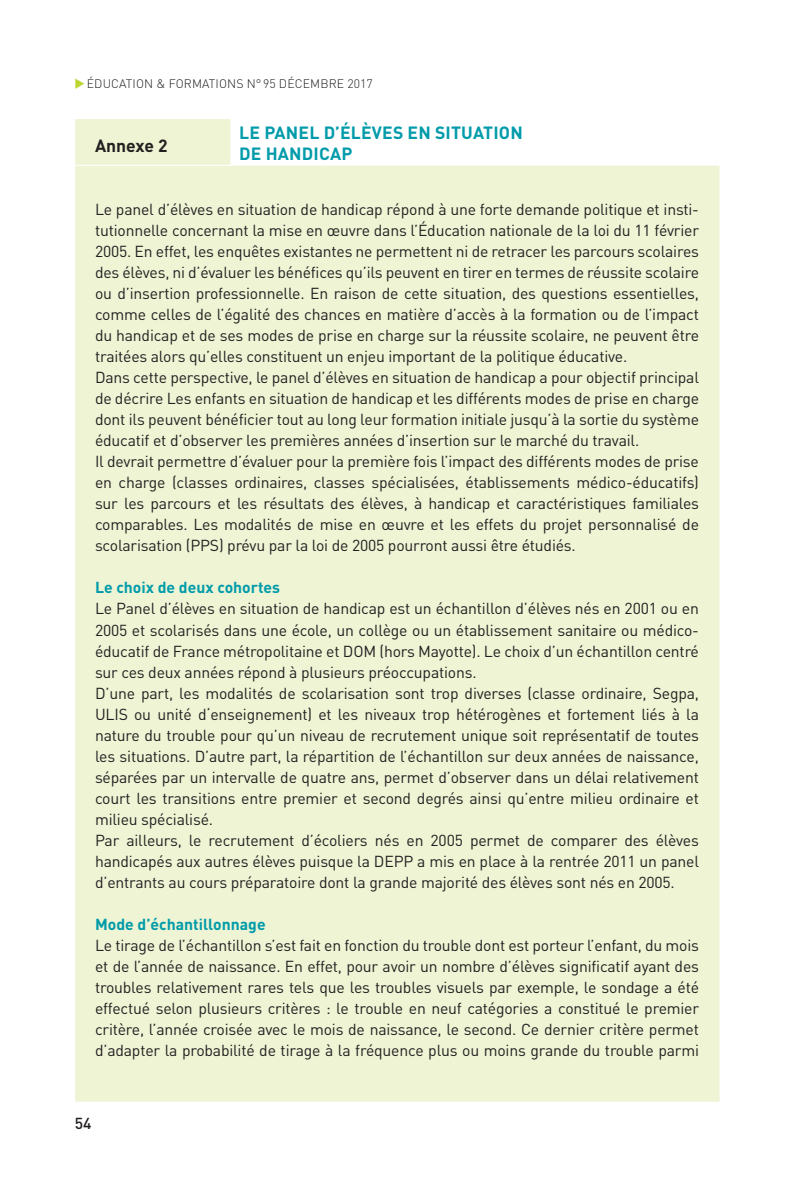
<style>
.page{position:relative;width:794px;height:1191px;background:#fff}
.page>*{position:absolute;margin:0;border:0;box-sizing:border-box;transform-origin:0 0}
.Titre_1{font:700 17.5px/21px "DINOT";letter-spacing:.01em;color:#009baa}
.Annexes{font:700 17.5px "DINOT";color:#231f20}
._05_TexteEncadre{font:15.75px/21px "DINOT";letter-spacing:-.01em;color:#231f20;text-align:justify}
.Annexes-2{font:15.75px/21px "DINOT";letter-spacing:-.01em;color:#231f20;text-align:justify}
.Annexes-3{font:700 15.75px "DINOT";color:#009baa}
.t1{font:500 15.75px "DINOT";color:#231f20}
.Titre_courant__gauch{font:300 12.25px "DINOT";letter-spacing:.01em;color:#231f20}
.s1{color:#bcd531}
</style>
<div class="page">
<div style="left:75px;top:119px;width:644px;height:982px;background:#eef4d4"></div>
<hr style="left:69px;top:165px;width:164px;height:1px;background:#fff">
<p class="Titre_courant__gauch" style="left:74px;top:76px;width:300px"><span class="s1">◆</span>ÉDUCATION &amp; FORMATIONS N°95 DÉCEMBRE 2017</p>
<p class="Annexes" style="left:95px;top:135px;width:74px">Annexe 2</p>
<p class="Titre_1" style="left:239px;top:121px;width:285px">LE PANEL D’ÉLÈVES EN SITUATION<br>DE HANDICAP</p>
<p class="Annexes-2" style="left:95px;top:199px;width:605px">Le panel d’élèves en situation de handicap répond à une forte demande politique et insti&shy;tutionnelle concernant la mise en œuvre dans l’Éducation nationale de la loi du 11 février 2005. En effet, les enquêtes existantes ne permettent ni de retracer les parcours scolaires des élèves, ni d’évaluer les bénéfices qu’ils peuvent en tirer en termes de réussite scolaire ou d’insertion professionnelle. En raison de cette situation, des questions essentielles, comme celles de l’égalité des chances en matière d’accès à la formation ou de l’impact du handicap et de ses modes de prise en charge sur la réussite scolaire, ne peuvent être traitées alors qu’elles constituent un enjeu important de la politique éducative.</p>
<p class="_05_TexteEncadre" style="left:95px;top:367px;width:605px">Dans cette perspective, le panel d’élèves en situation de handicap a pour objectif principal de décrire Les enfants en situation de handicap et les différents modes de prise en charge dont ils peuvent bénéficier tout au long leur formation initiale jusqu’à la sortie du système éducatif et d’observer les premières années d’insertion sur le marché du travail.</p>
<p class="_05_TexteEncadre" style="left:95px;top:451px;width:605px">Il devrait permettre d’évaluer pour la première fois l’impact des différents modes de prise en charge (classes ordinaires, classes spécialisées, établissements médico-éducatifs) sur les parcours et les résultats des élèves, à handicap et caractéristiques familiales comparables. Les modalités de mise en œuvre et les effets du projet personnalisé de scolarisation (PPS) prévu par la loi de 2005 pourront aussi être étudiés.</p>
<p class="Annexes-3" style="left:95px;top:577px;width:186px">Le choix de deux cohortes</p>
<p class="_05_TexteEncadre" style="left:95px;top:598px;width:605px">Le Panel d’élèves en situation de handicap est un échantillon d’élèves nés en 2001 ou en 2005 et scolarisés dans une école, un collège ou un établissement sanitaire ou médico&shy;éducatif de France métropolitaine et DOM (hors Mayotte). Le choix d’un échantillon centré sur ces deux années répond à plusieurs préoccupations.</p>
<p class="_05_TexteEncadre" style="left:95px;top:682px;width:605px">D’une part, les modalités de scolarisation sont trop diverses (classe ordinaire, Segpa, ULIS ou unité d‘enseignement) et les niveaux trop hétérogènes et fortement liés à la nature du trouble pour qu’un niveau de recrutement unique soit représentatif de toutes les situations. D’autre part, la répartition de l’échantillon sur deux années de naissance, séparées par un intervalle de quatre ans, permet d’observer dans un délai relativement court les transitions entre premier et second degrés ainsi qu’entre milieu ordinaire et milieu spécialisé.</p>
<p class="_05_TexteEncadre" style="left:95px;top:829px;width:605px">Par ailleurs, le recrutement d’écoliers nés en 2005 permet de comparer des élèves handicapés aux autres élèves puisque la DEPP a mis en place à la rentrée 2011 un panel d’entrants au cours préparatoire dont la grande majorité des élèves sont nés en 2005.</p>
<p class="Annexes-3" style="left:95px;top:913px;width:172px">Mode d’échantillonnage</p>
<p class="_05_TexteEncadre" style="left:95px;top:934px;width:605px">Le tirage de l’échantillon s’est fait en fonction du trouble dont est porteur l’enfant, du mois et de l’année de naissance. En effet, pour avoir un nombre d’élèves significatif ayant des troubles relativement rares tels que les troubles visuels par exemple, le sondage a été effectué selon plusieurs critères : le trouble en neuf catégories a constitué le premier critère, l’année croisée avec le mois de naissance, le second. Ce dernier critère permet d’adapter la probabilité de tirage à la fréquence plus ou moins grande du trouble parmi</p>
<p class="t1" style="left:75px;top:1112px;width:18px">54</p>
</div>
